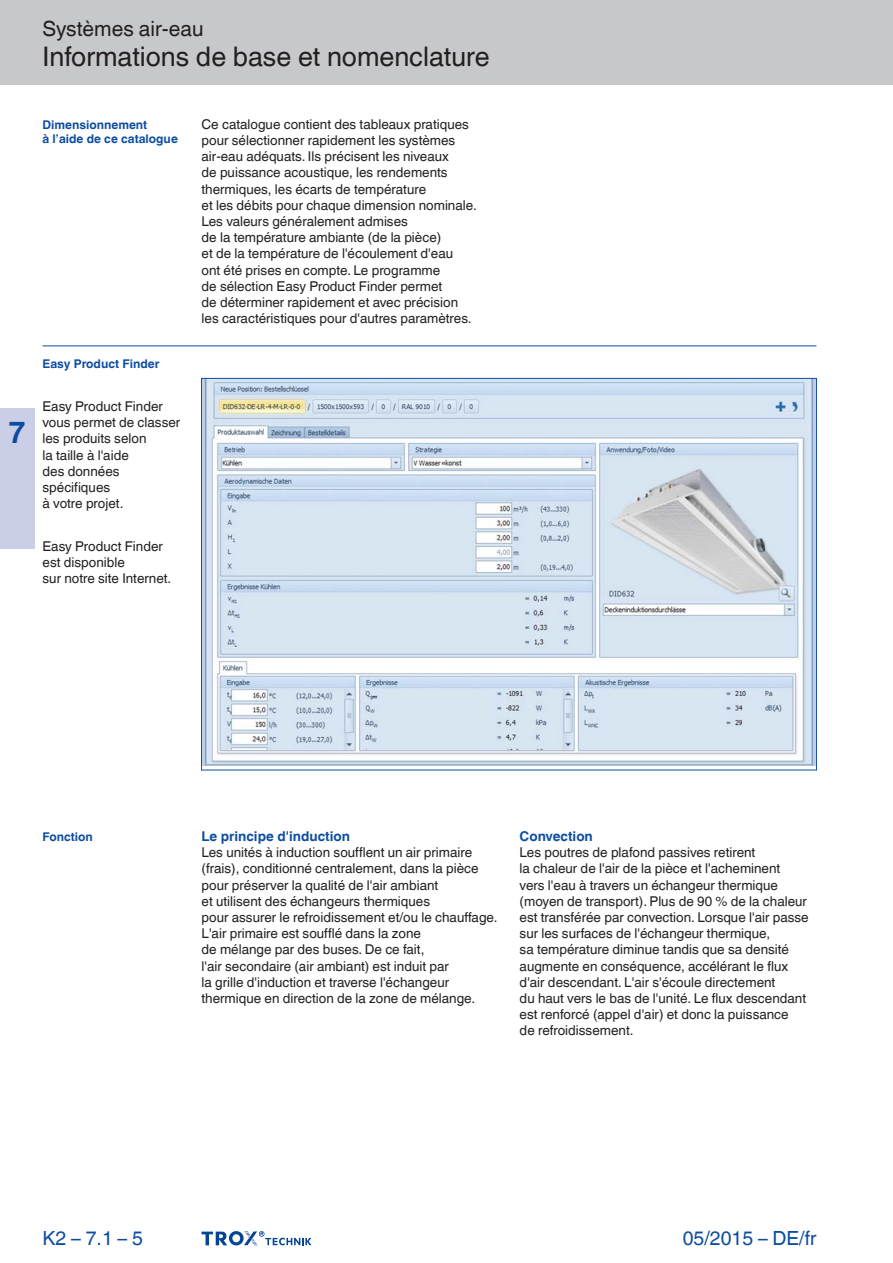
<style>
.page{position:relative;width:893px;height:1263px;background:#fff}
.page>*{position:absolute;margin:0;border:0;box-sizing:border-box;transform-origin:0 0}
.Register-Tab-Ziffern{font:700 30px "TROX Helvetica";color:#0d4da1}
.Navigation_2{font:27px "TROX Helvetica";color:#231f20}
.Navigation_1{font:21px "TROX Helvetica";color:#231f20}
.date{font:19.5px "TROX Helvetica";color:#0d4da1}
.pagina_li-re{font:19.5px "TROX Helvetica";color:#0d4da1}
.descr_txt_section_pa{font:13.5px/16.2px "TROX Helvetica";color:#231f20}
.descr_txt_section_ti{font:700 13.5px "TROX Helvetica";color:#0d4da1}
.marg_title_blue{font:700 12px "TROX Helvetica";color:#0d4da1}
.s1{font-style:inherit}
</style>
<div class="page">
<div style="left:0;top:0;width:893px;height:85px;background:#c7c8ca"></div>
<div style="left:0;top:408px;width:34px;height:141px;background:#cacee7"></div>
<hr style="left:43px;top:345px;width:773px;height:1px;background:#0d4da1">
<svg style="left:202px;top:1231px;width:110px;height:15px"></svg>
<img style="left:202px;top:379px;width:614px;height:387px">
<hr style="left:201px;top:378px;width:1px;height:392px;background:#0d4da1">
<hr style="left:816px;top:378px;width:1px;height:392px;background:#0d4da1">
<hr style="left:201px;top:378px;width:615px;height:1px;background:#0d4da1">
<hr style="left:201px;top:770px;width:615px;height:1px;background:#0d4da1">
<p class="Navigation_1" style="left:43px;top:17px;width:163px">Systèmes air<span class="s1">-</span>eau</p>
<p class="Navigation_2" style="left:43px;top:41px;width:449px">Informations de base et nomenclature</p>
<p class="marg_title_blue" style="left:43px;top:117px;width:106px">Dimensionnement</p>
<p class="marg_title_blue" style="left:43px;top:132px;width:137px">à l’aide de ce catalogue</p>
<p class="Register-Tab-Ziffern" style="left:8px;top:415px;width:19px">7</p>
<p class="marg_title_blue" style="left:43px;top:357px;width:118px">Easy Product Finder</p>
<p class="descr_txt_section_pa" style="left:43px;top:398px;width:139px">Easy Product Finder vous permet de classer les produits selon</p>
<p class="descr_txt_section_pa" style="left:43px;top:447px;width:88px">la taille à l'aide</p>
<p class="descr_txt_section_pa" style="left:43px;top:463px;width:79px">des données spécifiques</p>
<p class="descr_txt_section_pa" style="left:43px;top:495px;width:82px">à votre projet.</p>
<p class="descr_txt_section_pa" style="left:43px;top:538px;width:122px">Easy Product Finder est disponible</p>
<p class="descr_txt_section_pa" style="left:43px;top:570px;width:130px">sur notre site Internet.</p>
<p class="descr_txt_section_pa" style="left:202px;top:116px;width:269px">Ce catalogue contient des tableaux pratiques pour sélectionner rapidement les systèmes</p>
<p class="descr_txt_section_pa" style="left:202px;top:148px;width:249px">air-eau adéquats. Ils précisent les niveaux</p>
<p class="descr_txt_section_pa" style="left:202px;top:165px;width:248px">de puissance acoustique, les rendements thermiques, les écarts de température</p>
<p class="descr_txt_section_pa" style="left:202px;top:197px;width:277px">et les débits pour chaque dimension nominale.<br>Les valeurs généralement admises</p>
<p class="descr_txt_section_pa" style="left:202px;top:229px;width:241px">de la température ambiante (de la pièce)</p>
<p class="descr_txt_section_pa" style="left:202px;top:246px;width:253px">et de la température de l'écoulement d'eau</p>
<p class="descr_txt_section_pa" style="left:202px;top:262px;width:240px">ont été prises en compte. Le programme</p>
<p class="descr_txt_section_pa" style="left:202px;top:278px;width:242px">de sélection Easy Product Finder permet</p>
<p class="descr_txt_section_pa" style="left:202px;top:294px;width:258px">de déterminer rapidement et avec précision</p>
<p class="descr_txt_section_pa" style="left:202px;top:310px;width:272px">les caractéristiques pour d'autres paramètres.</p>
<p class="marg_title_blue" style="left:43px;top:830px;width:52px">Fonction</p>
<p class="descr_txt_section_ti" style="left:202px;top:828px;width:150px">Le principe d'induction</p>
<p class="descr_txt_section_pa" style="left:202px;top:844px;width:279px">Les unités à induction soufflent un air primaire (frais), conditionné centralement, <span class="s1">dans</span> la pièce</p>
<p class="descr_txt_section_pa" style="left:202px;top:877px;width:238px">pour préserver la qualité de l'air ambiant</p>
<p class="descr_txt_section_pa" style="left:202px;top:893px;width:230px">et utilisent des échangeurs thermiques</p>
<p class="descr_txt_section_pa" style="left:202px;top:909px;width:298px">pour assurer le refroidissement et/ou le chauffage.<br>L'air primaire est soufflé dans la <span class="s1">zone</span></p>
<p class="descr_txt_section_pa" style="left:202px;top:942px;width:224px">de mélange par des buses. De ce fait,</p>
<p class="descr_txt_section_pa" style="left:202px;top:958px;width:249px">l'air secondaire (air ambiant) est induit par</p>
<p class="descr_txt_section_pa" style="left:202px;top:974px;width:275px">la grille d'induction et traverse l'échangeur thermique en direction de la <span class="s1">zone</span> de mélange.</p>
<p class="descr_txt_section_ti" style="left:520px;top:828px;width:75px">Convection</p>
<p class="descr_txt_section_pa" style="left:520px;top:844px;width:237px">Les poutres de plafond passives retirent</p>
<p class="descr_txt_section_pa" style="left:520px;top:861px;width:262px">la chaleur de l'air de la pièce et l'acheminent</p>
<p class="descr_txt_section_pa" style="left:520px;top:877px;width:291px">vers l'eau à travers un échangeur thermique (moyen de transport). Plus de 90 % de la chaleur est transférée par convection. Lorsque l'air passe sur les surfaces de l'échangeur thermique,</p>
<p class="descr_txt_section_pa" style="left:520px;top:942px;width:271px">sa température diminue tandis que sa densité augmente en conséquence, accélérant le flux</p>
<p class="descr_txt_section_pa" style="left:520px;top:974px;width:257px">d'air descendant. L'air s'écoule directement</p>
<p class="descr_txt_section_pa" style="left:520px;top:990px;width:288px">du haut vers le bas de l'unité. Le flux descendant est renforcé (appel d'air) et donc la puissance</p>
<p class="descr_txt_section_pa" style="left:520px;top:1023px;width:115px">de refroidissement.</p>
<p class="pagina_li-re" style="left:43px;top:1227px;width:102px">K2 – 7.1 – <span class="s1">5</span></p>
<p class="date" style="left:683px;top:1227px;width:135px">05/2015 – DE/fr</p>
</div>
